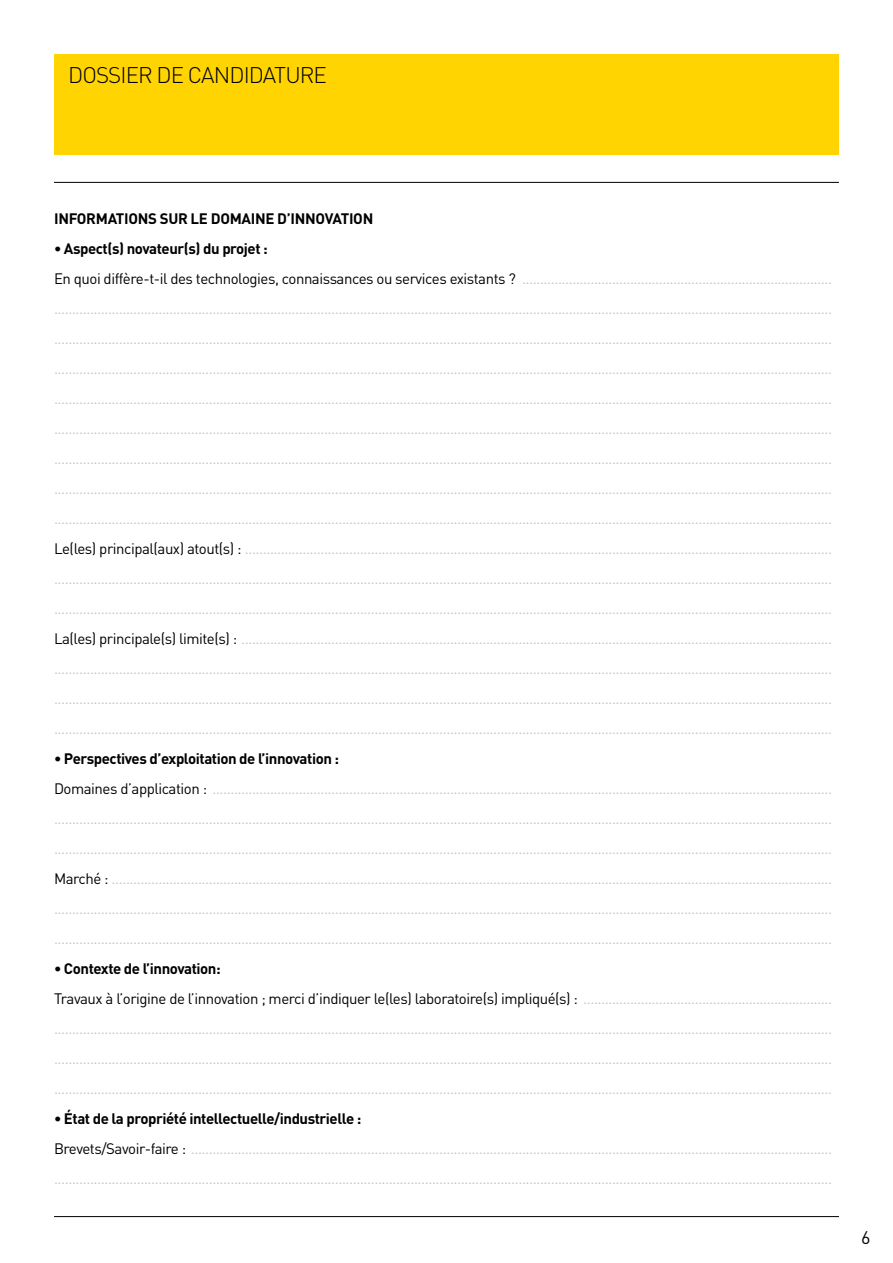
<style>
.page{position:relative;width:893px;height:1263px;background:#fff}
.page>*{position:absolute;margin:0;border:0;box-sizing:border-box;transform-origin:0 0}
.t1{font:300 22.35px "DIN Pro";letter-spacing:-.04em;color:#000}
.t2{font:18px "DIN Pro";color:#000}
.t3{font:15px/30px "DIN Pro";letter-spacing:-.03em;color:#c5c5c6}
.t4{font:700 15px "DIN Pro";letter-spacing:-.02em;color:#000}
.s1{font-weight:700;color:#000}
.s2{color:#000}
</style>
<div class="page">
<div style="left:54px;top:54px;width:785px;height:101px;background:#ffd400"></div>
<hr style="left:54px;top:182px;width:785px;height:1px;background:#000">
<hr style="left:54px;top:1216px;width:785px;height:1px;background:#000">
<h1 class="t1" style="left:68px;top:58px;width:260px">DOSSIER DE CANDIDATURE</h1>
<p class="t4" style="left:54px;top:206px;width:321px">I nformations sur le domaine d’innovation</p>
<p class="t3" style="left:54px;top:232px;width:780px"><span class="s1">• Aspect(s) novateur(s) du projet :<br></span><span class="s2">En quoi diffère-t-il des technologies, connaissances ou services existants ?</span> ...................................................................................... ........................................................................................................................................................................................................................ ........................................................................................................................................................................................................................ ........................................................................................................................................................................................................................ ........................................................................................................................................................................................................................ ........................................................................................................................................................................................................................ ........................................................................................................................................................................................................................ ........................................................................................................................................................................................................................ ........................................................................................................................................................................................................................<br><span class="s2">Le(les) principal(aux) atout(s) :</span> ................................................................................................................................................................... ........................................................................................................................................................................................................................ ........................................................................................................................................................................................................................<br><span class="s2">La(les) principale(s) limite(s) :</span> .................................................................................................................................................................... ........................................................................................................................................................................................................................ ........................................................................................................................................................................................................................ ........................................................................................................................................................................................................................</p>
<p class="t3" style="left:54px;top:742px;width:780px"><span class="s1">• Perspectives d’exploitation de l’innovation :<br></span><span class="s2">Domaines d’application :</span> ............................................................................................................................................................................ ........................................................................................................................................................................................................................ ........................................................................................................................................................................................................................<br><span class="s2">Marché :</span> ........................................................................................................................................................................................................ ........................................................................................................................................................................................................................ ........................................................................................................................................................................................................................</p>
<p class="t3" style="left:54px;top:952px;width:780px"><span class="s1">• Contexte de l’innovation:<br></span><span class="s2">Travaux à l’origine de l’innovation ; merci d’indiquer le(les) laboratoire(s) impliqué(s) :</span> ..................................................................... ........................................................................................................................................................................................................................ ........................................................................................................................................................................................................................ ........................................................................................................................................................................................................................</p>
<p class="t3" style="left:54px;top:1102px;width:780px"><span class="s1">• État de la propriété intellectuelle/industrielle :<br></span><span class="s2">Brevets/Savoir-faire :</span> .................................................................................................................................................................................. ........................................................................................................................................................................................................................</p>
<p class="t2" style="left:861px;top:1223px;width:11px">6</p>
</div>
